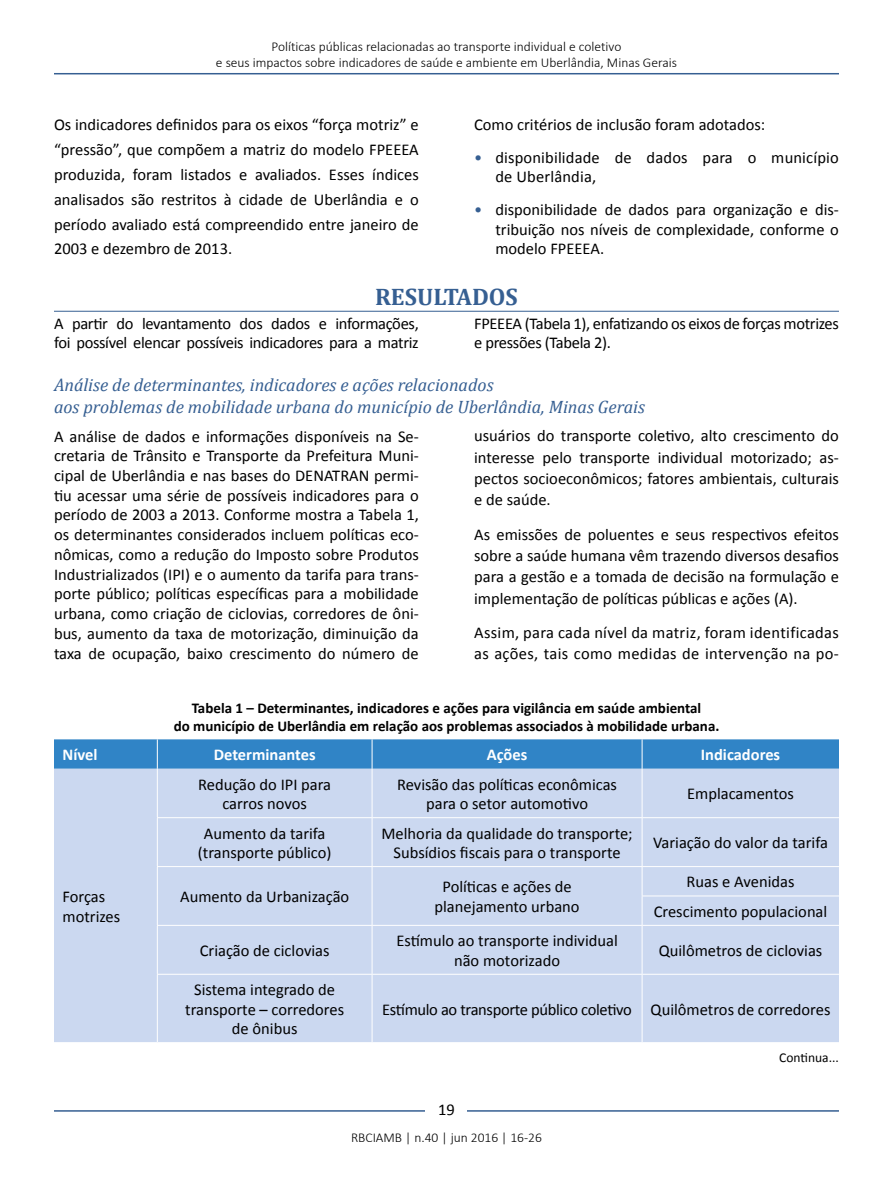
<style>
.page{position:relative;width:893px;height:1191px;background:#fff}
.page>*{position:absolute;margin:0;border:0;box-sizing:border-box;transform-origin:0 0}
.t1{font:700 24px "Cambria";color:#365f92}
.t2{font:italic 18px/21.8px "Cambria";color:#365f92}
.t3{font:16.5px/19.6px "Calibri";color:#000;text-align:center}
.t4{font:16.5px/19.6px "Calibri";letter-spacing:-.02em;color:#000}
.t5{font:16.5px/21.3px "Calibri";letter-spacing:.02em;color:#000}
.t6{font:700 16.5px "Calibri";color:#fff}
.t7{font:700 15px/18px "Calibri";color:#000;text-align:center}
.t8{font:300 13.5px/16.2px "Calibri";color:#000;text-align:center}
.t9{font:13.5px "Calibri";color:#000}
.s1{color:#365f92}
</style>
<div class="page">
<hr style="left:54px;top:73px;width:785px;height:1px;background:#365f92">
<hr style="left:54px;top:1110px;width:785px;height:1px;background:#365f92">
<div style="left:426px;top:1096px;width:41px;height:26px;background:#fff"></div>
<hr style="left:54px;top:311px;width:785px;height:1px;background:#365f92">
<div style="left:54px;top:768px;width:785px;height:274px;background:#cbd8f0"></div>
<div style="left:54px;top:739px;width:785px;height:29px;background:#3084c6"></div>
<hr style="left:157px;top:768px;width:1px;height:49px;background:#fff">
<hr style="left:372px;top:768px;width:1px;height:49px;background:#fff">
<hr style="left:642px;top:768px;width:1px;height:49px;background:#fff">
<hr style="left:157px;top:817px;width:215px;height:1px;background:#fff">
<hr style="left:157px;top:818px;width:1px;height:48px;background:#fff">
<hr style="left:372px;top:817px;width:270px;height:1px;background:#fff">
<hr style="left:372px;top:818px;width:1px;height:48px;background:#fff">
<hr style="left:642px;top:817px;width:197px;height:1px;background:#fff">
<hr style="left:642px;top:818px;width:1px;height:48px;background:#fff">
<hr style="left:157px;top:866px;width:215px;height:1px;background:#fff">
<hr style="left:372px;top:866px;width:270px;height:1px;background:#fff">
<svg style="left:157px;top:867px;width:1px;height:58px"></svg>
<svg style="left:372px;top:867px;width:1px;height:58px"></svg>
<hr style="left:642px;top:866px;width:197px;height:1px;background:#fff">
<hr style="left:642px;top:895px;width:197px;height:1px;background:#fff">
<svg style="left:642px;top:867px;width:1px;height:58px"></svg>
<hr style="left:157px;top:925px;width:215px;height:1px;background:#fff">
<hr style="left:157px;top:925px;width:1px;height:49px;background:#fff">
<hr style="left:372px;top:925px;width:270px;height:1px;background:#fff">
<hr style="left:372px;top:925px;width:1px;height:49px;background:#fff">
<hr style="left:642px;top:925px;width:197px;height:1px;background:#fff">
<hr style="left:642px;top:925px;width:1px;height:49px;background:#fff">
<hr style="left:157px;top:974px;width:215px;height:1px;background:#fff">
<hr style="left:157px;top:974px;width:1px;height:68px;background:#fff">
<hr style="left:372px;top:974px;width:270px;height:1px;background:#fff">
<hr style="left:372px;top:974px;width:1px;height:68px;background:#fff">
<hr style="left:642px;top:974px;width:197px;height:1px;background:#fff">
<hr style="left:642px;top:974px;width:1px;height:68px;background:#fff">
<p class="t8" style="left:216px;top:38px;width:463px">Políticas públicas relacionadas ao transporte individual e coletivo<br>e seus impactos sobre indicadores de saúde e ambiente em Uberlândia, Minas Gerais</p>
<p class="t3" style="left:54px;top:112px;width:366px;line-height:24.9px;text-align:justify">Os indicadores definidos para os eixos “força motriz” e “pressão”, que compõem a matriz do modelo FPEEEA produzida, foram listados e avaliados. Esses índices analisados são restritos à cidade de Uberlândia e o período avaliado está compreendido entre janeiro de 2003 e dezembro de 2013.</p>
<p class="t3" style="left:474px;top:115px;width:293px">Como critérios de inclusão foram adotados:</p>
<p class="t3" style="left:495px;top:147px;width:345px;text-align:left;text-indent:-21px"><span class="s1">•</span> disponibilidade de dados para o município de Uberlândia,</p>
<p class="t3" style="left:495px;top:200px;width:345px;text-align:justify;text-indent:-21px"><span class="s1">•</span> disponibilidade de dados para organização e dis‑ tribuição nos níveis de complexidade, conforme o modelo FPEEEA.</p>
<h1 class="t1" style="left:375px;top:279px;width:144px">RESULTADOS</h1>
<p class="t4" style="left:54px;top:313px;width:366px">A partir do levantamento dos dados e informações, foi possível elencar possíveis indicadores para a matriz</p>
<p class="t4" style="left:474px;top:313px;width:366px">FPEEEA (Tabela 1), enfatizando os eixos de forças motrizes e pressões (Tabela 2).</p>
<p class="t2" style="left:54px;top:374px;width:592px">Análise de determinantes, indicadores e ações relacionados<br>aos problemas de mobilidade urbana do município de Uberlândia, Minas Gerais</p>
<p class="t3" style="left:54px;top:426px;width:366px;text-align:justify">A análise de dados e informações disponíveis na Se‑ cretaria de Trânsito e Transporte da Prefeitura Muni‑ cipal de Uberlândia e nas bases do DENATRAN permi‑ tiu acessar uma série de possíveis indicadores para o período de 2003 a 2013. Conforme mostra a Tabela 1, os determinantes considerados incluem políticas eco‑ nômicas, como a redução do Imposto sobre Produtos Industrializados (IPI) e o aumento da tarifa para trans‑ porte público; políticas específicas para a mobilidade urbana, como criação de ciclovias, corredores de ôni‑ bus, aumento da taxa de motorização, diminuição da taxa de ocupação, baixo crescimento do número de</p>
<p class="t3" style="left:474px;top:425px;width:366px;line-height:21.3px;text-align:justify">usuários do transporte coletivo, alto crescimento do interesse pelo transporte individual motorizado; as‑ pectos socioeconômicos; fatores ambientais, culturais e de saúde.</p>
<p class="t3" style="left:474px;top:523px;width:366px;line-height:21.3px;text-align:justify">As emissões de poluentes e seus respectivos efeitos sobre a saúde humana vêm trazendo diversos desafios para a gestão e a tomada de decisão na formulação e implementação de políticas públicas e ações (A).</p>
<p class="t5" style="left:474px;top:621px;width:366px">Assim, para cada nível da matriz, foram identificadas as ações, tais como medidas de intervenção na po‑</p>
<p class="t7" style="left:174px;top:699px;width:547px">Tabela 1 – Determinantes, indicadores e ações para vigilância em saúde ambiental<br>do município de Uberlândia em relação aos problemas associados à mobilidade urbana.</p>
<p class="t6" style="left:63px;top:744px;width:36px">Nível</p>
<p class="t6" style="left:214px;top:744px;width:103px">Determinantes</p>
<p class="t6" style="left:487px;top:744px;width:42px">Ações</p>
<p class="t6" style="left:701px;top:744px;width:81px">Indicadores</p>
<p class="t3" style="left:63px;top:887px;width:59px;text-align:left">Forças motrizes</p>
<p class="t3" style="left:198px;top:774px;width:134px">Redução do IPI para carros novos</p>
<p class="t3" style="left:397px;top:774px;width:221px">Revisão das políticas econômicas para o setor automotivo</p>
<p class="t3" style="left:687px;top:784px;width:108px">Emplacamentos</p>
<p class="t3" style="left:198px;top:823px;width:135px">Aumento da tarifa (transporte público)</p>
<p class="t3" style="left:381px;top:823px;width:253px">Melhoria da qualidade do transporte;<br>Subsídios fiscais para o transporte</p>
<p class="t3" style="left:653px;top:833px;width:176px">Variação do valor da tarifa</p>
<p class="t3" style="left:180px;top:887px;width:171px">Aumento da Urbanização</p>
<p class="t3" style="left:434px;top:877px;width:147px">Políticas e ações de planejamento urbano</p>
<p class="t3" style="left:654px;top:867px;width:175px;line-height:29.4px">Ruas e Avenidas<br>Crescimento populacional</p>
<p class="t3" style="left:200px;top:940px;width:131px">Criação de ciclovias</p>
<p class="t3" style="left:396px;top:931px;width:223px">Estímulo ao transporte individual não motorizado</p>
<p class="t3" style="left:659px;top:940px;width:165px">Quilômetros de ciclovias</p>
<p class="t3" style="left:185px;top:980px;width:160px">Sistema integrado de transporte – corredores de ônibus</p>
<p class="t4" style="left:382px;top:999px;width:450px">Estímulo ao transporte público coletivo Quilômetros de corredores</p>
<p class="t3" style="left:438px;top:1100px;width:18px">19</p>
<p class="t8" style="left:351px;top:1129px;width:192px">RBCIAMB | n.40 | jun 2016 | 16-26</p>
<p class="t9" style="left:779px;top:1048px;width:61px">Continua...</p>
</div>
